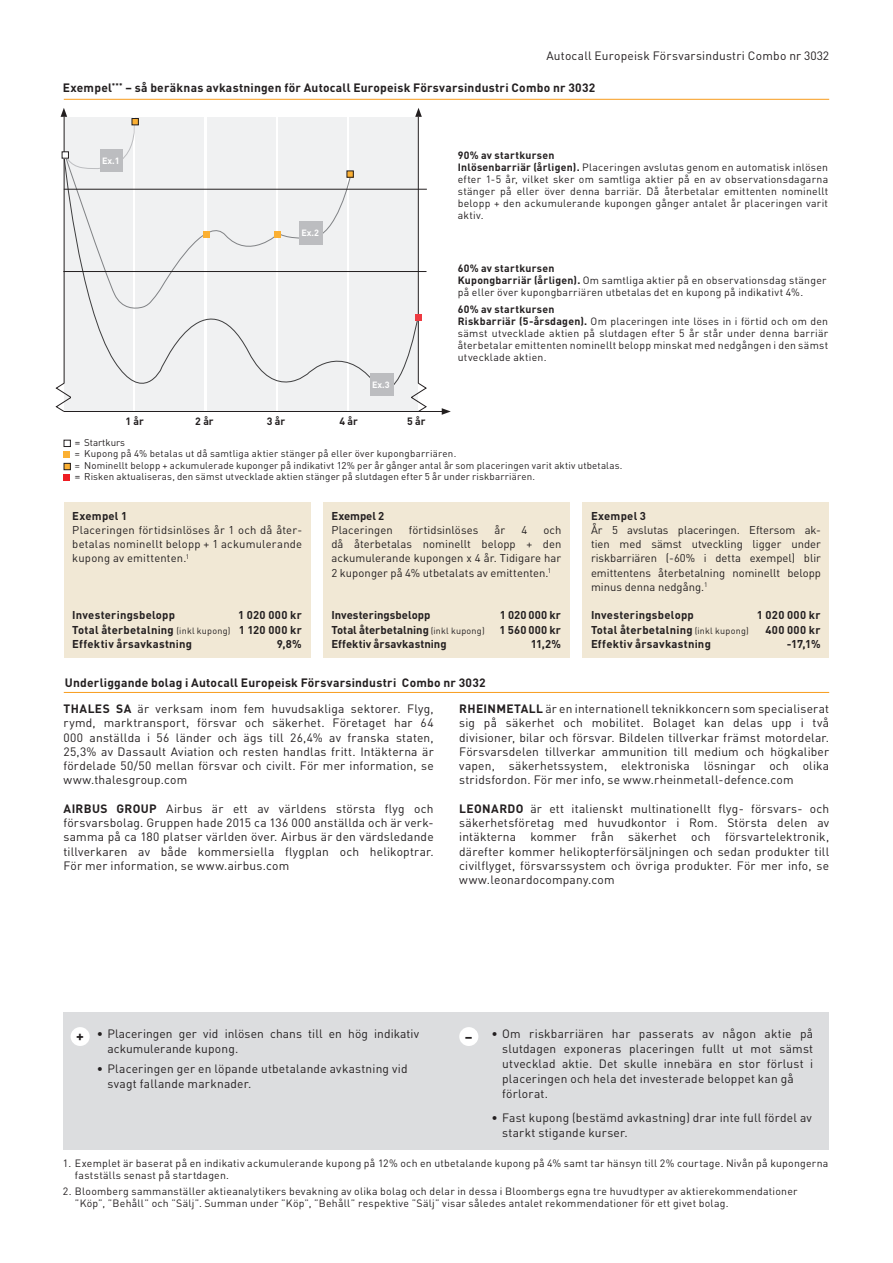
<style>
.page{position:relative;width:893px;height:1263px;background:#fff}
.page>*{position:absolute;margin:0;border:0;box-sizing:border-box;transform-origin:0 0}
.t1{font:700 14.55px "DINOT";color:#231f20}
.t2{font:12px/14.2px "DINOT";letter-spacing:.015em;color:#231f20;text-align:justify}
.t3{font:700 12px "DINOT";letter-spacing:.02em;color:#231f20}
.t4{font:11.25px/14.2px "DINOT";letter-spacing:.005em;color:#231f20;text-align:justify}
.t5{font:700 11.25px/14.2px "DINOT";letter-spacing:.02em;color:#231f20;text-align:justify}
.t6{font:700 11.25px "DINOT";color:#231f20}
.t7{font:700 11.25px "DINOT";letter-spacing:-.005em;color:#231f20}
.t8{font:10.5px/12px "DINOT";letter-spacing:.02em;color:#231f20}
.t9{font:700 10.5px "DINOT";color:#231f20}
.t10{font:9.75px/11.1px "DINOT";letter-spacing:.015em;color:#231f20}
.t11{font:700 9px "DINOT";color:#fff}
.s1{font-weight:700}
.s2{font-size:10.5px}
.s3{font-weight:400;font-size:9px}
.s4{font-weight:700;font-size:14.55px}
</style>
<div class="page">
<div style="left:63px;top:1012px;width:765px;height:137px;background:#dcdddf"></div>
<div style="left:71px;top:1027px;width:19px;height:19px;background:#fff;border-radius:50%"></div>
<div style="left:459px;top:1027px;width:19px;height:19px;background:#fff;border-radius:50%"></div>
<hr style="left:64px;top:692px;width:765px;height:1px;background:#f89c1c">
<hr style="left:64px;top:99px;width:765px;height:1px;background:#f89c1c">
<div style="left:64px;top:503px;width:247px;height:155px;background:#f1e8d5"></div>
<div style="left:323px;top:503px;width:247px;height:155px;background:#f1e8d5"></div>
<div style="left:582px;top:503px;width:247px;height:155px;background:#f1e8d5"></div>
<div style="left:350px;top:117px;width:68px;height:293px;background:#f0f1f2"></div>
<hr style="left:64px;top:411px;width:380px;height:1px;background:#231f20">
<svg style="left:442px;top:408px;width:9px;height:7px"></svg>
<div style="left:63px;top:153px;width:355px;height:258px;background:#f0f1f2"></div>
<div style="left:370px;top:373px;width:24px;height:22px;background:#bcbdc0"></div>
<hr style="left:64px;top:117px;width:1px;height:266px;background:#231f20">
<svg style="left:56px;top:383px;width:15px;height:29px"></svg>
<svg style="left:415px;top:108px;width:7px;height:9px"></svg>
<hr style="left:418px;top:117px;width:1px;height:266px;background:#231f20">
<svg style="left:412px;top:383px;width:15px;height:28px"></svg>
<hr style="left:64px;top:189px;width:363px;height:1px;background:#231f20">
<div style="left:415px;top:314px;width:6px;height:7px;background:#ee3a41"></div>
<div style="left:64px;top:440px;width:7px;height:7px;border:1px solid #231f20"></div>
<svg style="left:64px;top:452px;width:6px;height:6px"></svg>
<svg style="left:64px;top:474px;width:6px;height:6px"></svg>
<div style="left:64px;top:463px;width:6px;height:7px;background:#fbb033"></div>
<div style="left:64px;top:463px;width:7px;height:7px;border:1px solid #231f20"></div>
<hr style="left:63px;top:271px;width:363px;height:1px;background:#231f20">
<svg style="left:61px;top:108px;width:292px;height:202px"></svg>
<div style="left:347px;top:171px;width:7px;height:7px;border:1px solid #231f20"></div>
<p class="t2" style="left:546px;top:49px;width:284px">Autocall Europeisk Försvarsindustri Combo nr 3032</p>
<p class="t3" style="left:63px;top:80px;width:534px">Exempel<sup>***</sup> – så beräknas avkastningen för Autocall Europeisk Försvarsindustri Combo nr 3032</p>
<p class="t11" style="left:102px;top:155px;width:19px">Ex.1</p>
<p class="t11" style="left:301px;top:227px;width:19px">Ex.2</p>
<p class="t11" style="left:372px;top:379px;width:19px">Ex.3</p>
<p class="t9" style="left:125px;top:414px;width:20px">1 år</p>
<p class="t9" style="left:195px;top:414px;width:20px">2 år</p>
<p class="t9" style="left:267px;top:414px;width:20px">3 år</p>
<p class="t9" style="left:339px;top:414px;width:20px">4 år</p>
<p class="t9" style="left:407px;top:414px;width:20px">5 år</p>
<p class="t8" style="left:458px;top:149px;width:372px"><span class="s1">90% av startkursen<br>Inlösenbarriär (årligen).</span> Placeringen avslutas genom en automatisk inlösen efter 1-5 år, vilket sker om samtliga aktier på en av observationsdagarna stänger på eller över denna barriär. Då återbetalar emittenten nominellt belopp + den ackumulerande kupongen gånger antalet år placeringen varit aktiv.</p>
<p class="t8" style="left:458px;top:262px;width:370px"><span class="s1">60% av startkursen<br>Kupongbarriär (årligen).</span> Om samtliga aktier på en observationsdag stänger på eller över kupongbarriären utbetalas det en kupong på indikativt 4%.</p>
<p class="t8" style="left:458px;top:303px;width:372px"><span class="s1">60% av startkursen<br>Riskbarriär (5-årsdagen).</span> Om placeringen inte löses in i förtid och om den sämst utvecklade aktien på slutdagen efter 5 år står under denna barriär återbetalar emittenten nominellt belopp minskat med nedgången i den sämst utvecklade aktien.</p>
<p class="t10" style="left:75px;top:437px;width:383px"><span class="s2">=</span> Startkurs<br>= Kupong på 4% betalas ut då samtliga aktier stänger på eller över kupongbarriären.</p>
<p class="t10" style="left:75px;top:471px;width:462px"><span class="s2">=</span> Risken aktualiseras, den sämst utvecklade aktien stänger på slutdagen efter 5 år under riskbarriären.</p>
<p class="t10" style="left:75px;top:459px;width:549px">= Nominellt belopp + ackumulerade kuponger på indikativt 12% per år gånger antal år som placeringen varit aktiv utbetalas.</p>
<p class="t5" style="left:72px;top:508px;width:57px">Exempel 1</p>
<p class="t4" style="left:72px;top:523px;width:231px">Placeringen förtidsinlöses år 1 och då åter&shy;betalas nominellt belopp + 1 ackumulerande kupong av emittenten.<sup>1</sup></p>
<p class="t5" style="left:72px;top:608px;width:231px;text-indent:166px">1 020 000 kr Total återbetalning <span class="s3">(inkl kupong)</span> 1 120 000 kr Effektiv årsavkastning</p>
<p class="t5" style="left:72px;top:608px;width:104px">Investeringsbelopp</p>
<p class="t5" style="left:277px;top:636px;width:27px">9,8%</p>
<p class="t7" style="left:331px;top:508px;width:54px">Exempel 2</p>
<p class="t4" style="left:331px;top:523px;width:63px">Placeringen</p>
<p class="t4" style="left:409px;top:523px;width:71px">förtidsinlöses</p>
<p class="t4" style="left:495px;top:523px;width:12px">år</p>
<p class="t4" style="left:521px;top:523px;width:7px">4</p>
<p class="t4" style="left:331px;top:523px;width:231px;text-indent:212px">och då återbetalas nominellt belopp + den ackumulerande kupongen x 4 år. Tidigare har 2 kuponger på 4% utbetalats av emittenten.<sup>1</sup></p>
<p class="t6" style="left:331px;top:608px;width:101px">Investeringsbelopp</p>
<p class="t5" style="left:500px;top:608px;width:63px">1 020 000 kr</p>
<p class="t6" style="left:331px;top:622px;width:155px">Total återbetalning <span class="s3">(inkl kupong)</span></p>
<p class="t5" style="left:500px;top:622px;width:63px">1 560 000 kr</p>
<p class="t5" style="left:331px;top:636px;width:117px">Effektiv årsavkastning</p>
<p class="t5" style="left:531px;top:636px;width:32px">11,2%</p>
<p class="t3" style="left:65px;top:675px;width:422px">Underliggande bolag i Autocall Europeisk Försvarsindustri Combo nr 3032</p>
<p class="t5" style="left:591px;top:508px;width:57px">Exempel 3</p>
<p class="t4" style="left:591px;top:523px;width:231px">År 5 avslutas placeringen. Eftersom ak&shy;tien med sämst utveckling ligger under riskbarriären (-60% i detta exempel) blir emittentens återbetalning nominellt belopp minus denna nedgång.<sup>1</sup></p>
<p class="t5" style="left:591px;top:608px;width:104px">Investeringsbelopp</p>
<p class="t5" style="left:757px;top:608px;width:65px">1 020 000 kr</p>
<p class="t5" style="left:591px;top:622px;width:159px">Total återbetalning <span class="s3">(inkl kupong)</span></p>
<p class="t5" style="left:765px;top:622px;width:57px">400 000 kr</p>
<p class="t5" style="left:591px;top:636px;width:121px">Effektiv årsavkastning</p>
<p class="t5" style="left:787px;top:636px;width:35px">-17,1%</p>
<p class="t2" style="left:63px;top:701px;width:372px"><span class="s1">THALES SA</span> är verksam inom fem huvudsakliga sektorer. Flyg, rymd, marktransport, försvar och säkerhet. Företaget har 64<br>000 anställda i 56 länder och ägs till 26,4% av franska staten, 25,3% av Dassault Aviation och resten handlas fritt. Intäkterna är fördelade 50/50 mellan försvar och civilt. För mer information, se www.thalesgroup.com</p>
<p class="t2" style="left:63px;top:801px;width:372px"><span class="s1">AIRBUS GROUP</span> Airbus är ett av världens största flyg och försvarsbolag. Gruppen hade 2015 ca 136 000 anställda och är verk&shy;samma på ca 180 platser världen över. Airbus är den värdsledande tillverkaren av både kommersiella flygplan och helikoptrar.<br>För mer information, se www.airbus.com</p>
<p class="t2" style="left:459px;top:701px;width:371px"><span class="s1">RHEINMETALL</span> är en internationell teknikkoncern som specialiserat sig på säkerhet och mobilitet. Bolaget kan delas upp i två divisioner, bilar och försvar. Bildelen tillverkar främst motordelar.<br>Försvarsdelen tillverkar ammunition till medium och högkaliber vapen, säkerhetssystem, elektroniska lösningar och olika stridsfordon. För mer info, se www.rheinmetall-defence.com</p>
<p class="t2" style="left:459px;top:801px;width:371px"><span class="s1">LEONARDO</span> är ett italienskt multinationellt flyg- försvars- och säkerhetsföretag med huvudkontor i Rom. Största delen av intäkterna kommer från säkerhet och försvartelektronik, därefter kommer helikopterförsäljningen och sedan produkter till civilflyget, försvarssystem och övriga produkter. För mer info, se www.leonardocompany.com</p>
<p class="t1" style="left:76px;top:1026px;width:9px">+</p>
<p class="t2" style="left:465px;top:1027px;width:350px"><span class="s4">–</span> • Om riskbarriären har passerats av någon aktie på</p>
<p class="t2" style="left:502px;top:1042px;width:313px">slutdagen exponeras placeringen fullt ut mot sämst</p>
<p class="t2" style="left:492px;top:1057px;width:323px">-utvecklad aktie. Det skulle innebära en stor förlust i</p>
<p class="t2" style="left:492px;top:1072px;width:304px">--placeringen och hela det investerade beloppet kan gå</p>
<p class="t2" style="left:492px;top:1087px;width:58px">-förlorat.</p>
<p class="t2" style="left:502px;top:1110px;width:311px;line-height:15px;text-indent:-11px">• Fast kupong (bestämd avkastning) drar inte full fördel av starkt stigande kurser.</p>
<p class="t2" style="left:107px;top:1026px;width:313px;line-height:15px;text-indent:-11px">• Placeringen ger vid inlösen chans till en hög indikativ ackumulerande kupong.</p>
<p class="t2" style="left:107px;top:1060px;width:302px;line-height:15px;text-indent:-11px">• Placeringen ger en löpande utbetalande avkastning vid svagt fallande marknader.</p>
<p class="t8" style="left:75px;top:1157px;width:755px;text-indent:-12px">1. Exemplet är baserat på en indikativ ackumulerande kupong på 12% och en utbetalande kupong på 4% samt tar hänsyn till 2% courtage. Nivån på kupongerna fastställs senast på startdagen.</p>
<p class="t8" style="left:75px;top:1185px;width:724px;text-indent:-12px">2. Bloomberg sammanställer aktieanalytikers bevakning av olika bolag och delar in dessa i Bloombergs egna tre huvudtyper av aktierekommendationer ”Köp”, ”Behåll” och ”Sälj”. Summan under ”Köp”, ”Behåll” respektive ”Sälj” visar således antalet rekommendationer för ett givet bolag.</p>
</div>
